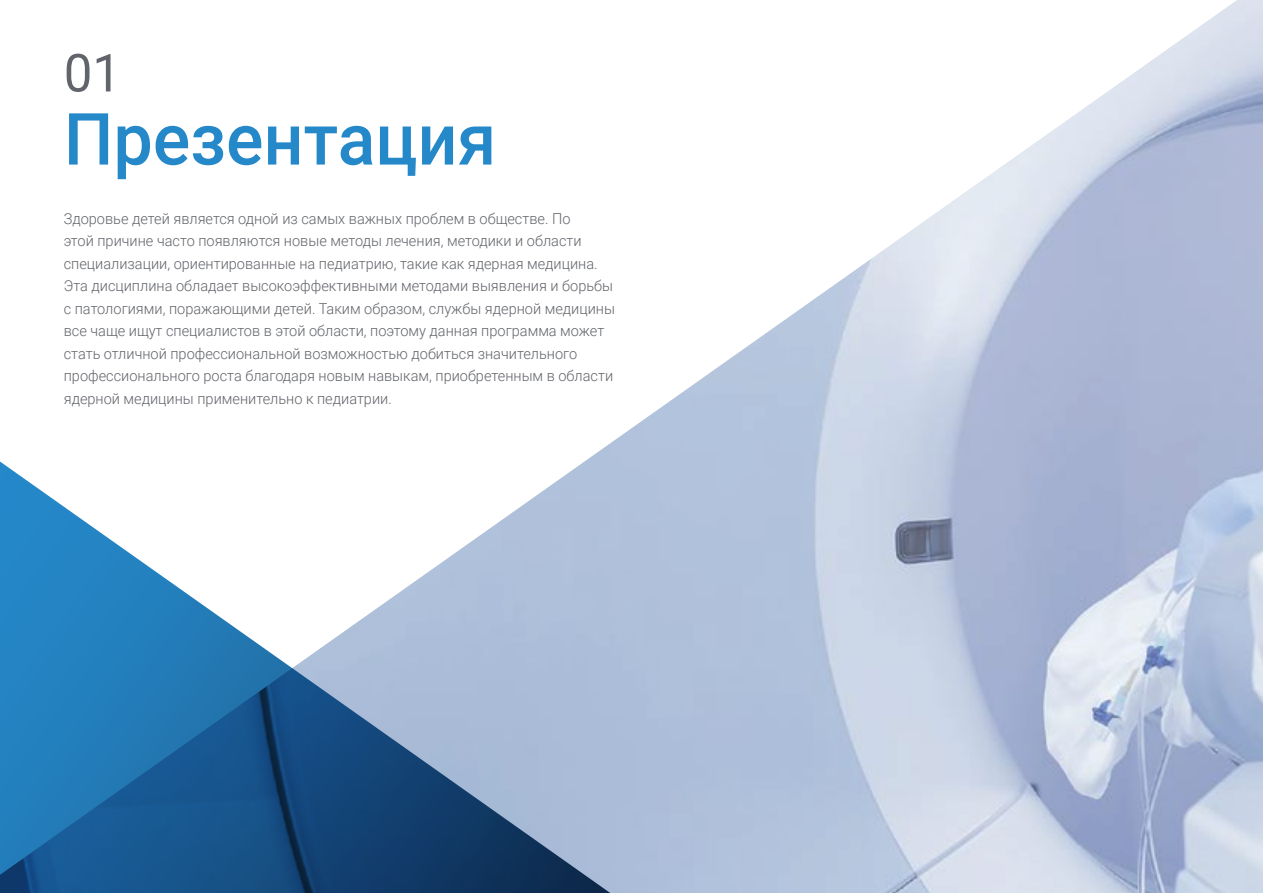
<style>
.page{position:relative;width:1263px;height:893px;background:#fff}
.page>*{position:absolute;margin:0;border:0;box-sizing:border-box;transform-origin:0 0}
.t1{font:500 72px "Roboto";color:#2488c9}
.t2{font:52.5px "Roboto";color:#61646a}
.t3{font:300 15px/22.5px "Roboto";color:#61646a}
</style>
<div class="page">
<img style="left:607px;top:0;width:656px;height:893px">
<svg style="left:0;top:446px;width:640px;height:447px"></svg>
<h2 class="t2" style="left:64px;top:36px;width:59px">01</h2>
<h1 class="t1" style="left:64px;top:89px;width:434px">Презентация</h1>
<p class="t3" style="left:64px;top:207px;width:553px">Здоровье детей является одной из самых важных проблем в обществе. По<br>этой причине часто появляются новые методы лечения, методики и области специализации, ориентированные на педиатрию, такие как ядерная медицина.<br>Эта дисциплина обладает высокоэффективными методами выявления и борьбы с патологиями, поражающими детей. Таким образом, службы ядерной медицины все чаще ищут специалистов в этой области, поэтому данная программа может стать отличной профессиональной возможностью добиться значительного профессионального роста благодаря новым навыкам, приобретенным в области ядерной медицины применительно к педиатрии.</p>
</div>
